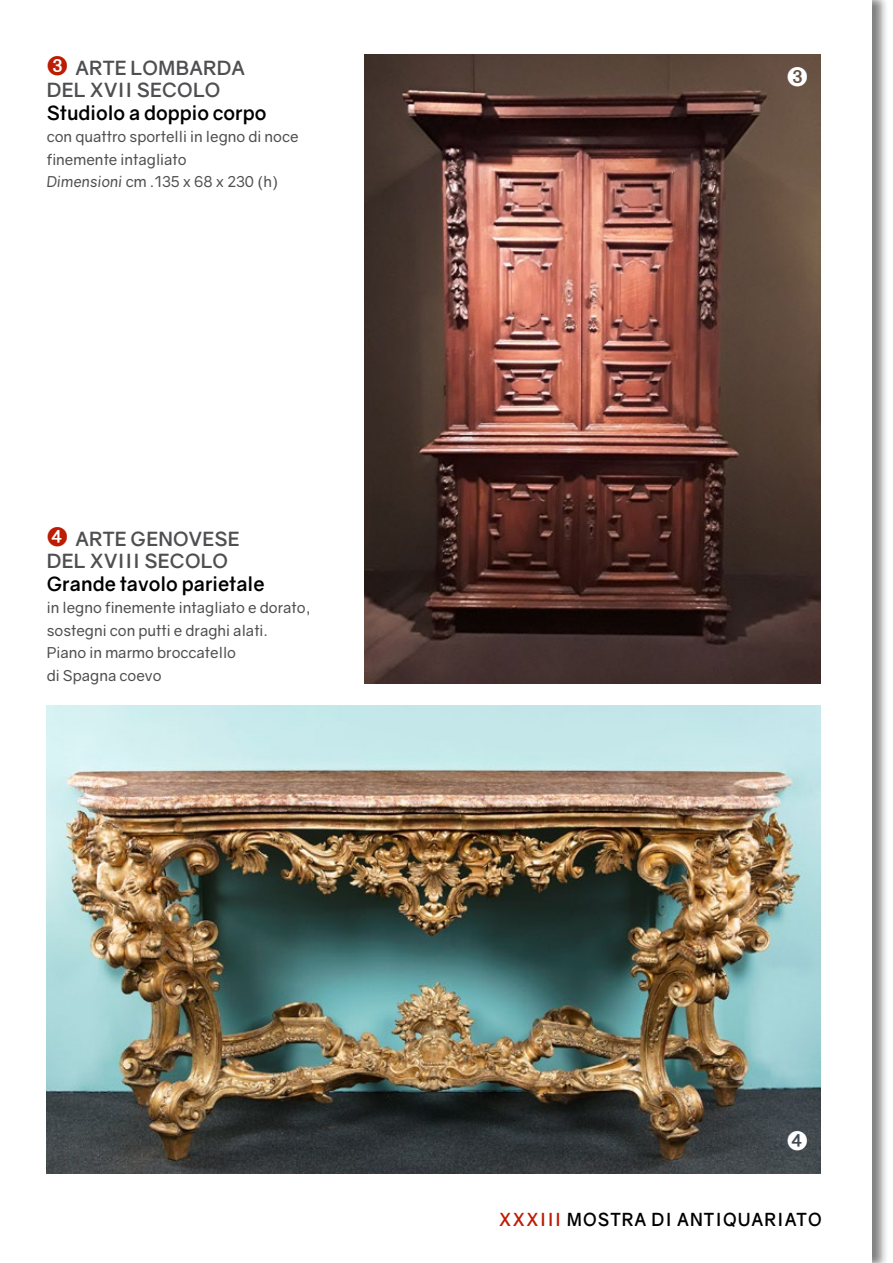
<style>
.page{position:relative;width:893px;height:1263px;background:#fff}
.page>*{position:absolute;margin:0;border:0;box-sizing:border-box;transform-origin:0 0}
.t1{font:700 19.5px/22.5px "Gravity";letter-spacing:.01em;color:#4f4e51}
.t2{font:700 19.5px "Gravity";color:#000}
.t3{font:700 18px "Gravity";letter-spacing:.06em;color:#000;scale:.95 1}
.t4{font:15px/22.5px "Gravity";color:#4f4e51}
.s1{color:#bc1c03}
.s2{font-style:italic}
</style>
<div class="page">
<div style="left:829px;top:0;width:59px;height:1263px;background:#000;opacity:.5"></div>
<div style="left:829px;top:0;width:43px;height:1263px;background:#fff"></div>
<img style="left:364px;top:54px;width:457px;height:629px">
<img style="left:47px;top:706px;width:774px;height:468px">
<svg style="left:788px;top:67px;width:19px;height:20px"></svg>
<svg style="left:788px;top:1130px;width:19px;height:20px"></svg>
<h1 class="t1" style="left:47px;top:56px;width:200px"><span class="s1">➌</span> ARTE LOMBARDA<br>DEL XVII SECOLO</h1>
<h1 class="t2" style="left:47px;top:100px;width:221px">STUDIOLO A DOPPIO CORPO</h1>
<p class="t4" style="left:47px;top:125px;width:253px">con quattro sportelli in legno di noce finemente intagliato<br><span class="s2">Dimensioni</span> cm .135 x 68 x 230 (h)</p>
<h1 class="t1" style="left:47px;top:527px;width:194px"><span class="s1">➍</span> ARTE GENOVESE<br>DEL XVIII</h1>
<h1 class="t1" style="left:144px;top:550px;width:85px">SECOLO</h1>
<h1 class="t2" style="left:47px;top:571px;width:219px">GRANDE TAVOLO PARIETALE</h1>
<p class="t4" style="left:47px;top:597px;width:266px">in legno finemente intagliato e dorato, sostegni con putti e draghi alati.<br>Piano in marmo broccatello<br>di Spagna coevo</p>
<p class="t3" style="left:499px;top:1208px;width:341px"><span class="s1">XXXIII</span> MOSTRA DI ANTIQUARIATO</p>
</div>
